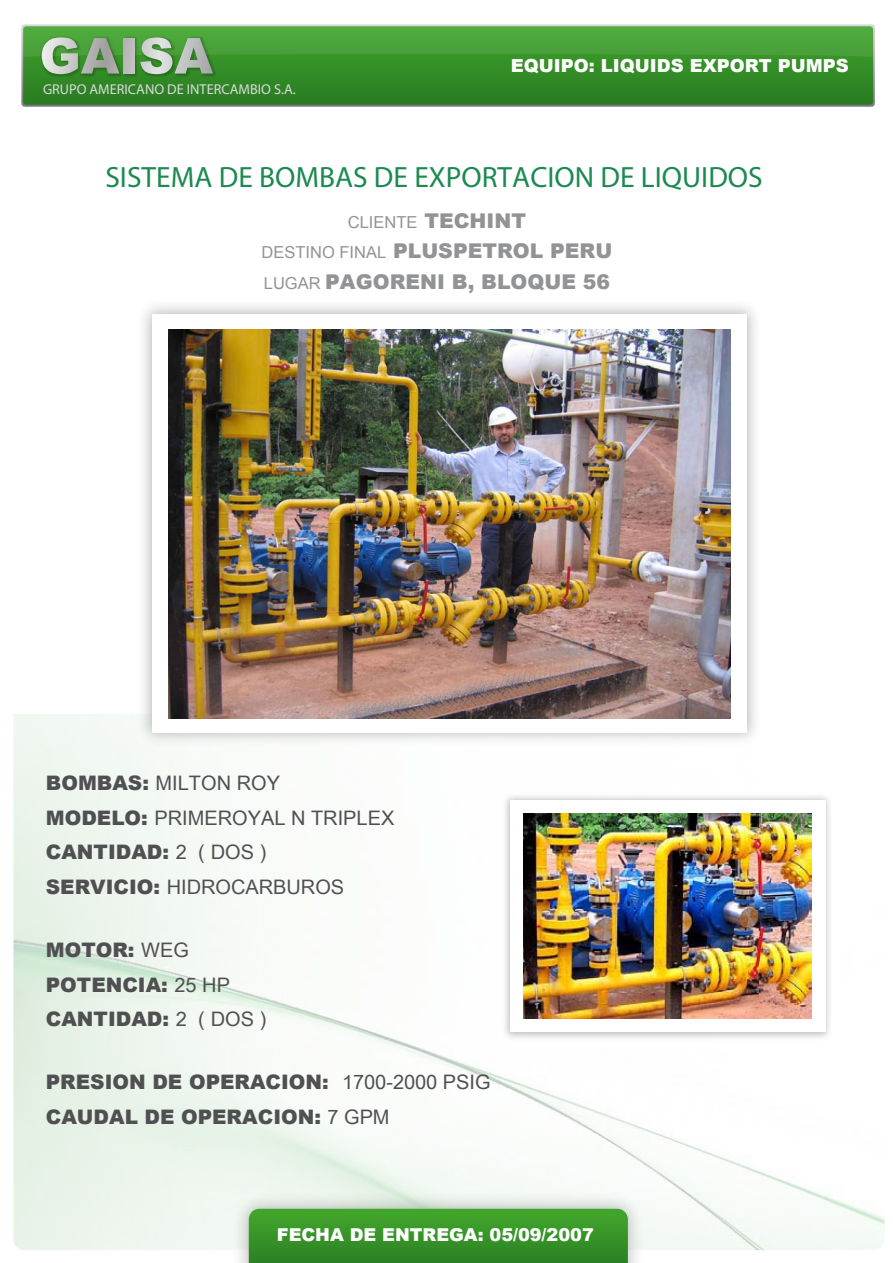
<style>
.page{position:relative;width:893px;height:1263px;background:#fff}
.page>*{position:absolute;margin:0;border:0;box-sizing:border-box;transform-origin:0 0}
.t1{font:29.4px "Myriad Pro";color:#1c8a50}
.t2{font:900 20.4px/31.3px "Arial";color:#929395}
.t3{font:900 19.95px/34.8px "Arial";color:#505052}
.t4{font:19.95px/34.8px "Arial Unicode MS";color:#505052}
.t5{font:900 18px "Arial";color:#fff}
.t6{font:900 17.7px "Arial";color:#fff}
.t7{font:16.5px "Arial";color:#929395}
.t8{font:14.25px "Myriad Pro";color:#d9d9da}
.s1{font-weight:900;font-size:20.4px}
.s2{font-weight:400;font-size:16.5px}
.s3{font-family:"Arial";font-weight:900}
.s4{font-family:"Arial Unicode MS";font-weight:400}
</style>
<div class="page">
<img style="left:13px;top:714px;width:871px;height:536px">
<img style="left:133px;top:306px;width:633px;height:446px">
<div style="left:152px;top:314px;width:595px;height:418px;background:#fff"></div>
<img style="left:498px;top:789px;width:339px;height:255px">
<div style="left:510px;top:800px;width:315px;height:232px;background:#fff"></div>
<svg style="left:21px;top:24px;width:853px;height:83px;background:#b3b4b5"></svg>
<svg style="left:23px;top:74px;width:850px;height:31px;background:#2e8224"></svg>
<img style="left:41px;top:74px;width:177px;height:5px">
<svg style="left:23px;top:26px;width:850px;height:48px;background:#50a142"></svg>
<img style="left:169px;top:330px;width:561px;height:388px">
<img style="left:523px;top:814px;width:288px;height:205px">
<img style="left:226px;top:1185px;width:424px;height:78px">
<svg style="left:249px;top:1209px;width:379px;height:54px;background:#379428"></svg>
<p class="t8" style="left:43px;top:80px;width:254px">GRUPO AMERICANO DE INTERCAMBIO S.A.</p>
<p class="t5" style="left:511px;top:52px;width:339px">EQUIPO: LIQUIDS EXPORT PUMPS</p>
<h1 class="t1" style="left:105px;top:159px;width:659px">SISTEMA DE BOMBAS DE EXPORTACION DE LIQUIDOS</h1>
<p class="t7" style="left:348px;top:211px;width:180px">CLIENTE <span class="s1">TECHINT</span></p>
<p class="t2" style="left:261px;top:234px;width:352px"><span class="s2">DESTINO FINAL</span> PLUSPETROL PERU<br><span class="s2">LUGAR</span> PAGORENI B, BLOQUE 56</p>
<p class="t4" style="left:46px;top:765px;width:350px"><span class="s3">BOMBAS:</span> MILTON ROY<br><span class="s3">MODELO:</span> PRIMEROYAL N TRIPLEX</p>
<p class="t3" style="left:46px;top:834px;width:222px">CANTIDAD: <span class="s4">2 ( DOS )</span></p>
<p class="t4" style="left:46px;top:869px;width:300px"><span class="s3">SERVICIO:</span> HIDROCARBUROS</p>
<p class="t3" style="left:46px;top:932px;width:222px">MOTOR: <span class="s4">WEG<br></span>POTENCIA: <span class="s4">25 HP<br></span>CANTIDAD: <span class="s4">2 ( DOS )</span></p>
<p class="t3" style="left:46px;top:1064px;width:446px">PRESION DE OPERACION: <span class="s4">1700-2000 PSIG<br></span>CAUDAL DE OPERACION: <span class="s4">7 GPM</span></p>
<p class="t6" style="left:277px;top:1221px;width:318px">FECHA DE ENTREGA: 05/09/2007</p>
</div>
